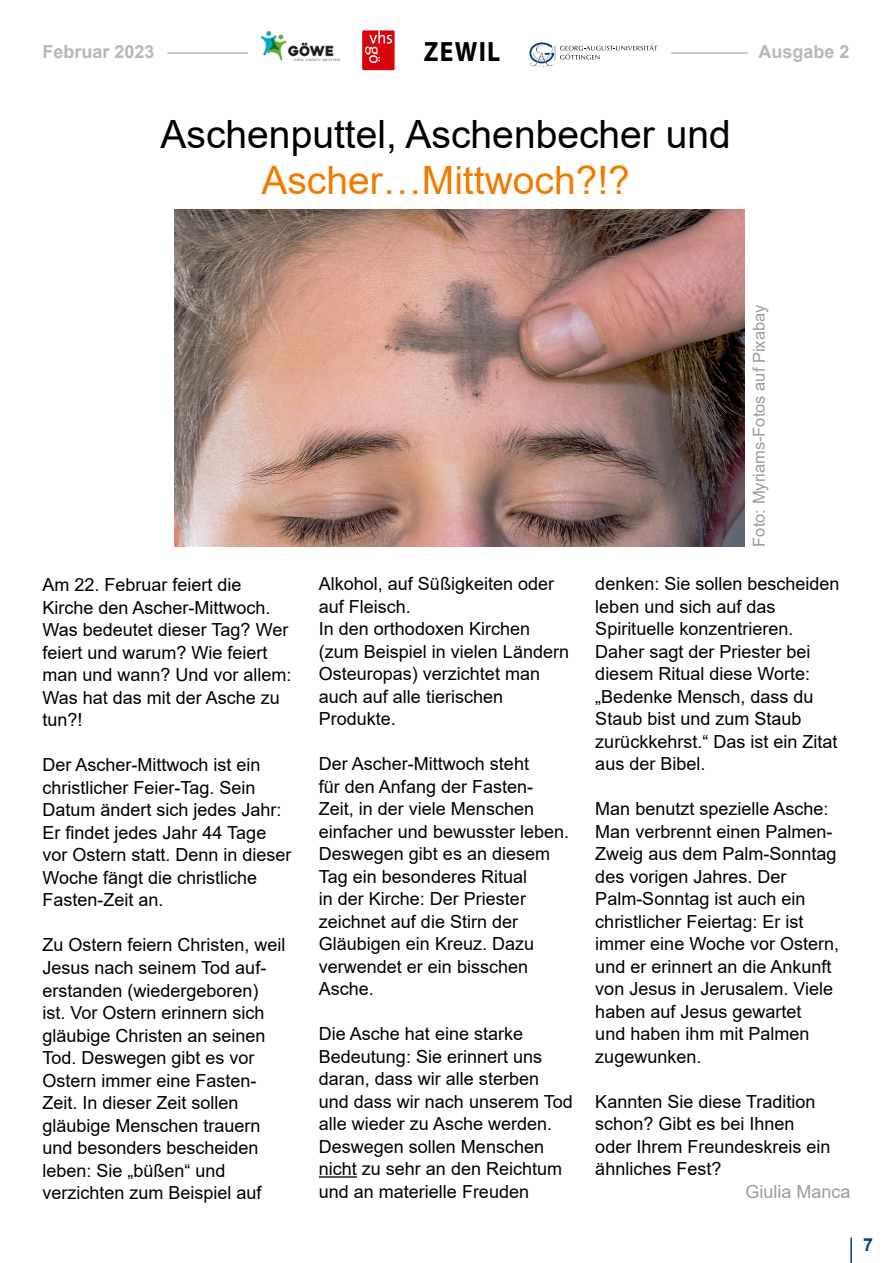
<style>
.page{position:relative;width:893px;height:1263px;background:#fff}
.page>*{position:absolute;margin:0;border:0;box-sizing:border-box;transform-origin:0 0}
.t1{font:39px "Arial";color:#000}
.t2{font:39px "Arial";color:#ef7c00}
.t3{font:700 28.05px "Myriad Pro";letter-spacing:.05em;color:#000;scale:.91 1}
.t4{font:18px/22.5px "Arial";color:#000}
.t5{font:700 18px "Arial";color:#b6b7b8}
.t6{font:18px "Arial";color:#9c9c9d}
.t7{font:700 18px "Arial";color:#004188}
.t8{font:16.5px "Arial";color:#9c9c9d}
</style>
<div class="page">
<hr style="left:850px;top:1237px;width:2px;height:26px;background:#004188">
<hr style="left:319px;top:1176px;width:38px;height:2px;background:#000">
<img style="left:174px;top:209px;width:570px;height:338px">
<hr style="left:167px;top:52px;width:81px;height:2px;background:#b6b7b8">
<hr style="left:671px;top:52px;width:77px;height:2px;background:#b6b7b8">
<svg style="left:529px;top:42px;width:128px;height:25px"></svg>
<img style="left:261px;top:32px;width:78px;height:29px">
<div style="left:362px;top:31px;width:33px;height:39px;background:#d7040d"></div>
<svg style="left:365px;top:31px;width:27px;height:32px"></svg>
<p class="t5" style="left:43px;top:39px;width:114px">Februar 2023</p>
<h2 class="t3" style="left:424px;top:33px;width:86px">ZEWIL</h2>
<p class="t5" style="left:759px;top:39px;width:93px">Ausgabe 2</p>
<h1 class="t1" style="left:161px;top:107px;width:572px">Aschenputtel, Aschenbecher und</h1>
<h1 class="t2" style="left:261px;top:154px;width:370px">Ascher…Mittwoch?!?</h1>
<p class="t4" style="left:43px;top:574px;width:251px">Am 22. Februar feiert die<br>Kirche den Ascher-Mittwoch.<br>Was bedeutet dieser Tag? Wer feiert und warum? Wie feiert man und wann? Und vor allem:<br>Was hat das mit der Asche zu tun?!</p>
<p class="t4" style="left:43px;top:754px;width:251px">Der Ascher-Mittwoch ist ein christlicher Feier-Tag. Sein<br>Datum ändert sich jedes Jahr:<br>Er findet jedes Jahr 44 Tage vor Ostern statt. Denn in dieser<br>Woche fängt die christliche<br>Fasten-Zeit an.</p>
<p class="t4" style="left:43px;top:934px;width:245px">Zu Ostern feiern Christen, weil<br>Jesus nach seinem Tod auf&shy;erstanden (wiedergeboren) ist. Vor Ostern erinnern sich gläubige Christen an seinen<br>Tod. Deswegen gibt es vor<br>Ostern immer eine Fasten-<br>Zeit. In dieser Zeit sollen gläubige Menschen trauern und besonders bescheiden leben: Sie „büßen“ und verzichten zum Beispiel auf</p>
<p class="t4" style="left:319px;top:572px;width:252px">Alkohol, auf Süßigkeiten oder auf Fleisch.<br>In den orthodoxen Kirchen (zum Beispiel in vielen Ländern<br>Osteuropas) verzichtet man auch auf alle tierischen<br>Produkte.</p>
<p class="t4" style="left:319px;top:752px;width:252px">Der Ascher-Mittwoch steht<br>für den Anfang der Fasten-<br>Zeit, in der viele Menschen einfacher und bewusster leben.<br>Deswegen gibt es an diesem<br>Tag ein besonderes Ritual<br>in der Kirche: Der Priester zeichnet auf die Stirn der<br>Gläubigen ein Kreuz. Dazu verwendet er ein bisschen<br>Asche.</p>
<p class="t4" style="left:319px;top:1022px;width:255px">Die Asche hat eine starke<br>Bedeutung: Sie erinnert uns daran, dass wir alle sterben und dass wir nach unserem Tod alle wieder zu Asche werden.<br>Deswegen sollen Menschen nicht zu sehr an den Reichtum und an materielle Freuden</p>
<p class="t8" style="left:747px;top:547px;width:244px;rotate:-90deg">Foto: Myriams-Fotos auf Pixabay</p>
<p class="t4" style="left:595px;top:573px;width:246px">denken: Sie sollen bescheiden leben und sich auf das<br>Spirituelle konzentrieren.<br>Daher sagt der Priester bei diesem Ritual diese Worte: „Bedenke Mensch, dass du<br>Staub bist und zum Staub zurückkehrst.“ Das ist ein Zitat aus der Bibel.</p>
<p class="t4" style="left:595px;top:798px;width:245px">Man benutzt spezielle Asche:<br>Man verbrennt einen Palmen-<br>Zweig aus dem Palm-Sonntag des vorigen Jahres. Der<br>Palm-Sonntag ist auch ein christlicher Feiertag: Er ist immer eine Woche vor Ostern, und er erinnert an die Ankunft von Jesus in Jerusalem. Viele haben auf Jesus gewartet<br>und haben ihm mit Palmen zugewunken.</p>
<p class="t4" style="left:595px;top:1090px;width:237px">Kannten Sie diese Tradition schon? Gibt es bei Ihnen oder Ihrem Freundeskreis ein ähnliches Fest?</p>
<p class="t6" style="left:745px;top:1179px;width:107px">Giulia Manca</p>
<p class="t7" style="left:863px;top:1231px;width:12px">7</p>
</div>
